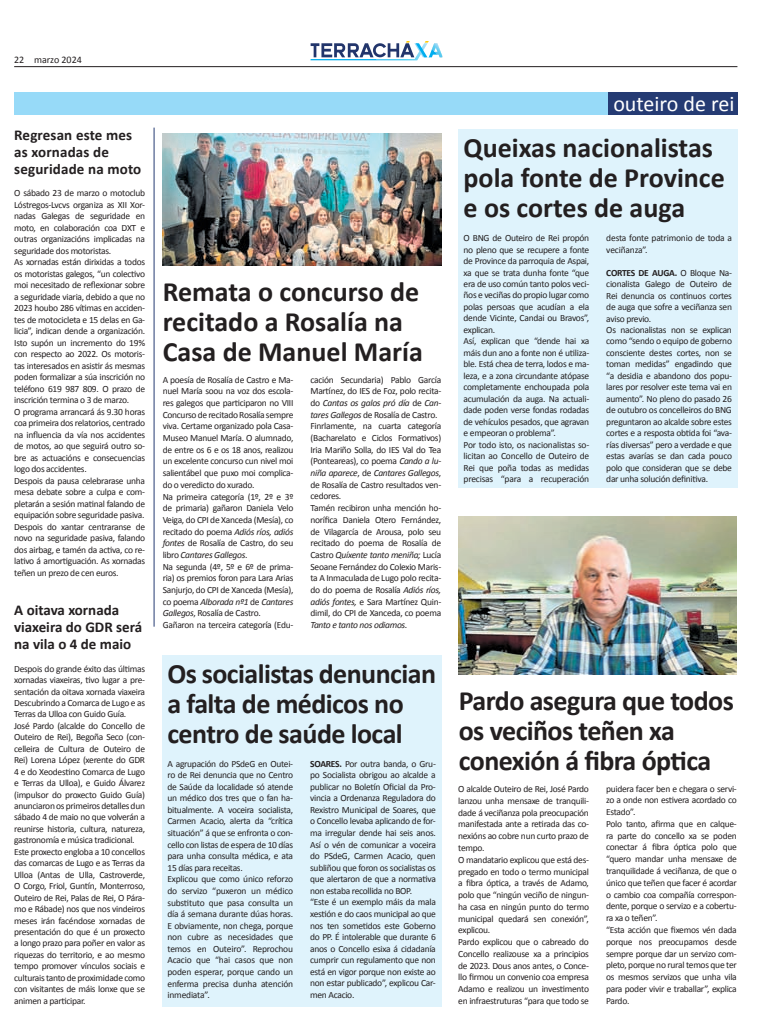
<style>
.page{position:relative;width:780px;height:1035px;background:#fff}
.page>*{position:absolute;margin:0;border:0;box-sizing:border-box;transform-origin:0 0}
.t1{font:700 28px/30px "Calibri";letter-spacing:-.02em;color:#231f20}
.t2{font:700 28px/30px "Calibri";color:#231f20}
.t3{font:22px "Calibri";color:#fff}
.t4{font:700 15px/17px "Calibri";color:#231f20}
.t5{font:10px "Calibri";color:#231f20}
.t6{font:9.5px/11.5px "Calibri";letter-spacing:-.03em;color:#231f20}
.t7{font:italic 9.5px "Calibri";letter-spacing:-.03em;color:#231f20}
.s1{font-style:italic}
.s2{font-weight:700}
</style>
<div class="page">
<hr style="left:14px;top:66px;width:723px;height:1px;background:#231f20">
<svg style="left:310px;top:41px;width:132px;height:19px"></svg>
<div style="left:14px;top:92px;width:723px;height:22px;background:#97daf8"></div>
<div style="left:607px;top:92px;width:130px;height:22px;background:#253b73"></div>
<div style="left:458px;top:129px;width:279px;height:359px;background:#dff3fc"></div>
<img style="left:458px;top:516px;width:278px;height:159px">
<hr style="left:153px;top:128px;width:1px;height:498px;background:#253b73">
<img style="left:163px;top:133px;width:278px;height:132px">
<div style="left:162px;top:655px;width:279px;height:351px;background:#dff3fc"></div>
<p class="t5" style="left:14px;top:54px;width:69px">22 marzo 2024</p>
<h3 class="t4" style="left:14px;top:125px;width:128px">Regresan este mes as xornadas de seguridade na moto</h3>
<p class="t6" style="left:14px;top:187px;width:132px">O sábado 23 de marzo o motoclub Lóstregos-Lvcvs organiza as XII Xor&shy;nadas Galegas de seguridade en moto, en colaboración coa DXT e outras organizacións implicadas na seguridade dos motoristas.<br>As xornadas están dirixidas a todos os motoristas galegos, “un colectivo moi necesitado de reflexionar sobre a seguridade viaria, debido a que no 2023 houbo 286 vítimas en acciden&shy;tes de motocicleta e 15 delas en Ga&shy;licia”, indican dende a organización.<br>Isto supón un incremento do 19% con respecto ao 2022. Os motoris&shy;tas interesados en asistir ás mesmas poden formalizar a súa inscrición no teléfono 619 987 809. O prazo de inscrición termina o 3 de marzo.<br>O programa arrancará ás 9.30 horas coa primeira dos relatorios, centrado na influencia da vía nos accidentes de motos, ao que seguirá outro so&shy;bre as actuacións e consecuencias logo dos accidentes.<br>Despois da pausa celebrarase unha mesa debate sobre a culpa e com&shy;pletarán a sesión matinal falando de equipación sobre seguridade pasiva.<br>Despois do xantar centraranse de novo na seguridade pasiva, falando dos airbag, e tamén da activa, co re&shy;lativo á amortiguación. As xornadas teñen un prezo de cen euros.</p>
<h3 class="t4" style="left:14px;top:600px;width:129px">A oitava xornada viaxeira do GDR será na vila o 4 de maio</h3>
<p class="t6" style="left:14px;top:662px;width:132px">Despois do grande éxito das últimas xornadas viaxeiras, tivo lugar a pre&shy;sentación da oitava xornada viaxeira Descubrindo a Comarca de Lugo e as Terras da Ulloa con Guido Guía.<br>José Pardo (alcalde do Concello de Outeiro de Rei), Begoña Seco (con&shy;celleira de Cultura de Outeiro de Rei) Lorena López (xerente do GDR 4 e do Xeodestino Comarca de Lugo e Terras da Ulloa), e Guido Álvarez (impulsor do proxecto Guido Guía) anunciaron os primeiros detalles dun sábado 4 de maio no que volverán a reunirse historia, cultura, natureza, gastronomía e música tradicional.<br>Este proxecto engloba a 10 concellos das comarcas de Lugo e as Terras da Ulloa (Antas de Ulla, Castroverde, O Corgo, Friol, Guntín, Monterroso, Outeiro de Rei, Palas de Rei, O Pára&shy;mo e Rábade) nos que nos vindeiros meses irán facéndose xornadas de presentación do que é un proxecto a longo prazo para poñer en valor as riquezas do territorio, e ao mesmo tempo promover vínculos sociais e culturais tanto de proximidade como con visitantes de máis lonxe que se animen a participar.</p>
<h1 class="t2" style="left:163px;top:275px;width:262px">Remata o concurso de recitado a Rosalía na<br>Casa de Manuel María</h1>
<p class="t6" style="left:163px;top:373px;width:132px">A poesía de Rosalía de Castro e Ma&shy;nuel María soou na voz dos escola&shy;res galegos que participaron no VIII Concurso de recitado Rosalía sempre viva. Certame organizado pola Casa-Museo Manuel María. O alumnado, de entre os 6 e os 18 anos, realizou un excelente concurso cun nivel moi salientábel que puxo moi complica&shy;do o veredicto do xurado.<br>Na primeira categoría (1º, 2º e 3º de primaria) gañaron Daniela Velo Veiga, do CPI de Xanceda (Mesía), co recitado do poema <span class="s1">Adiós ríos, adiós fontes</span> de Rosalía de Castro, do seu libro <span class="s1">Cantares Gallegos</span>.<br>Na segunda (4º, 5º e 6º de prima&shy;ria) os premios foron para Lara Arias Sanjurjo, do CPI de Xanceda (Mesía), co poema <span class="s1">Alborada nº1</span> de <span class="s1">Cantares Gallegos</span>, Rosalía de Castro.<br>Gañaron na terceira categoría (Edu-</p>
<p class="t6" style="left:310px;top:373px;width:132px">cación Secundaria) Pablo García Martínez, do IES de Foz, polo recita&shy;do <span class="s1">Cantas os galos pró día</span> de <span class="s1">Can&shy;tares Gallegos</span> de Rosalía de Castro.<br>Finrlamente, na cuarta categoría (Bacharelato e Ciclos Formativos)<br>Iria Mariño Solla, do IES Val do Tea (Ponteareas), co poema <span class="s1">Cando a lu&shy;niña aparece</span>, de <span class="s1">Cantares Gallegos</span>, de Rosalía de Castro resultados ven&shy;cedores.<br>Tamén recibiron unha mención ho&shy;norífica Daniela Otero Fernández, de Vilagarcía de Arousa, polo seu recitado do poema de Rosalía de Castro <span class="s1">Quíxente tanto meniña;</span> Lucía Seoane Fernández do Colexio Maris&shy;ta A Inmaculada de Lugo polo recita&shy;do do poema de Rosalía <span class="s1">Adiós ríos, adiós fontes,</span> e Sara Martínez Quin&shy;dimil, do CPI de Xanceda, co poema</p>
<p class="t7" style="left:310px;top:619px;width:98px">Tanto e tanto nos odiamos.</p>
<h1 class="t1" style="left:167px;top:657px;width:270px">Os socialistas denuncian a falta de médicos no centro de saúde local</h1>
<p class="t6" style="left:167px;top:757px;width:127px">A agrupación do PSdeG en Outei&shy;ro de Rei denuncia que no Centro de Saúde da localidade só atende un médico dos tres que o fan ha&shy;bitualmente. A voceira socialista,<br>Carmen Acacio, alerta da “crítica situación” á que se enfronta o con&shy;cello con listas de espera de 10 días para unha consulta médica, e ata<br>15 días para receitas.<br>Explicou que como único reforzo do servizo “puxeron un médico substituto que pasa consulta un día á semana durante dúas horas.<br>E obviamente, non chega, porque non cubre as necesidades que temos en Outeiro”. Reprochou<br>Acacio que “hai casos que non poden esperar, porque cando un enferma precisa dunha atención inmediata”.</p>
<p class="t6" style="left:310px;top:757px;width:127px"><span class="s2">SOARES.</span> Por outra banda, o Gru&shy;po Socialista obrigou ao alcalde a publicar no Boletín Oficial da Pro&shy;vincia a Ordenanza Reguladora do<br>Rexistro Municipal de Soares, que o Concello levaba aplicando de for&shy;ma irregular dende hai seis anos.<br>Así o vén de comunicar a voceira do PSdeG, Carmen Acacio, quen subliñou que foron os socialistas os que alertaron de que a normativa non estaba recollida no BOP.<br>“Este é un exemplo máis da mala xestión e do caos municipal ao que nos ten sometidos este Goberno do PP. É intolerable que durante 6 anos o Concello esixa á cidadanía cumprir cun regulamento que non está en vigor porque non existe ao non estar publicado”, explicou Car&shy;men Acacio.</p>
<h2 class="t3" style="left:613px;top:90px;width:123px">outeiro de rei</h2>
<h1 class="t2" style="left:463px;top:132px;width:263px">Queixas nacionalistas pola fonte de Province e os cortes de auga</h1>
<p class="t6" style="left:463px;top:232px;width:127px">O BNG de Outeiro de Rei propón no pleno que se recupere a fonte de Province da parroquia de Aspai, xa que se trata dunha fonte “que era de uso común tanto polos veci&shy;ños e veciñas do propio lugar como polas persoas que acudían a ela dende Vicinte, Candai ou Bravos”, explican.<br>Así, explican que “dende hai xa máis dun ano a fonte non é utiliza&shy;ble. Está chea de terra, lodos e ma&shy;leza, e a zona circundante atópase completamente enchoupada pola acumulación da auga. Na actuali&shy;dade poden verse fondas rodadas de vehículos pesados, que agravan e empeoran o problema”.<br>Por todo isto, os nacionalistas so&shy;licitan ao Concello de Outeiro de<br>Rei que poña todas as medidas precisas “para a recuperación</p>
<p class="t6" style="left:606px;top:232px;width:127px">desta fonte patrimonio de toda a veciñanza”.</p>
<p class="t6" style="left:606px;top:266px;width:127px"><span class="s2">CORTES DE AUGA.</span> O Bloque Na&shy;cionalista Galego de Outeiro de<br>Rei denuncia os continuos cortes de auga que sofre a veciñanza sen aviso previo.<br>Os nacionalistas non se explican como “sendo o equipo de goberno consciente destes cortes, non se toman medidas” engadindo que “a desidia e abandono dos popu&shy;lares por resolver este tema vai en aumento”. No pleno do pasado 26 de outubro os concelleiros do BNG preguntaron ao alcalde sobre estes cortes e a resposta obtida foi “ava&shy;rías diversas” pero a verdade e que estas avarías se dan cada pouco polo que consideran que se debe dar unha solución definitiva.</p>
<h1 class="t1" style="left:459px;top:684px;width:277px">Pardo asegura que todos os veciños teñen xa conexión á fibra óptica</h1>
<p class="t6" style="left:458px;top:782px;width:132px;line-height:11.8px">O alcalde Outeiro de Rei, José Pardo lanzou unha mensaxe de tranquili&shy;dade á veciñanza pola preocupación manifestada ante a retirada das co&shy;nexións ao cobre nun curto prazo de tempo.<br>O mandatario explicou que está des&shy;pregado en todo o termo municipal a fibra óptica, a través de Adamo, polo que “ningún veciño de ningun&shy;ha casa en ningún punto do termo municipal quedará sen conexión”, explicou.<br>Pardo explicou que o cabreado do<br>Concello realizouse xa a principios de 2023. Dous anos antes, o Conce&shy;llo firmou un convenio coa empresa<br>Adamo e realizou un investimento en infraestruturas “para que todo se</p>
<p class="t6" style="left:606px;top:782px;width:132px;line-height:11.8px">puidera facer ben e chegara o servi&shy;zo a onde non estivera acordado co<br>Estado”.<br>Polo tanto, afirma que en calque&shy;ra parte do concello xa se poden conectar á fibra óptica polo que “quero mandar unha mensaxe de tranquilidade á veciñanza, de que o único que teñen que facer é acordar o cambio coa compañía correspon&shy;dente, porque o servizo e a cobertu&shy;ra xa o teñen”.<br>“Esta acción que fixemos vén dada porque nos preocupamos desde sempre porque dar un servizo com&shy;pleto, porque no rural temos que ter os mesmos servizos que unha vila para poder vivir e traballar”, explica<br>Pardo.</p>
</div>
